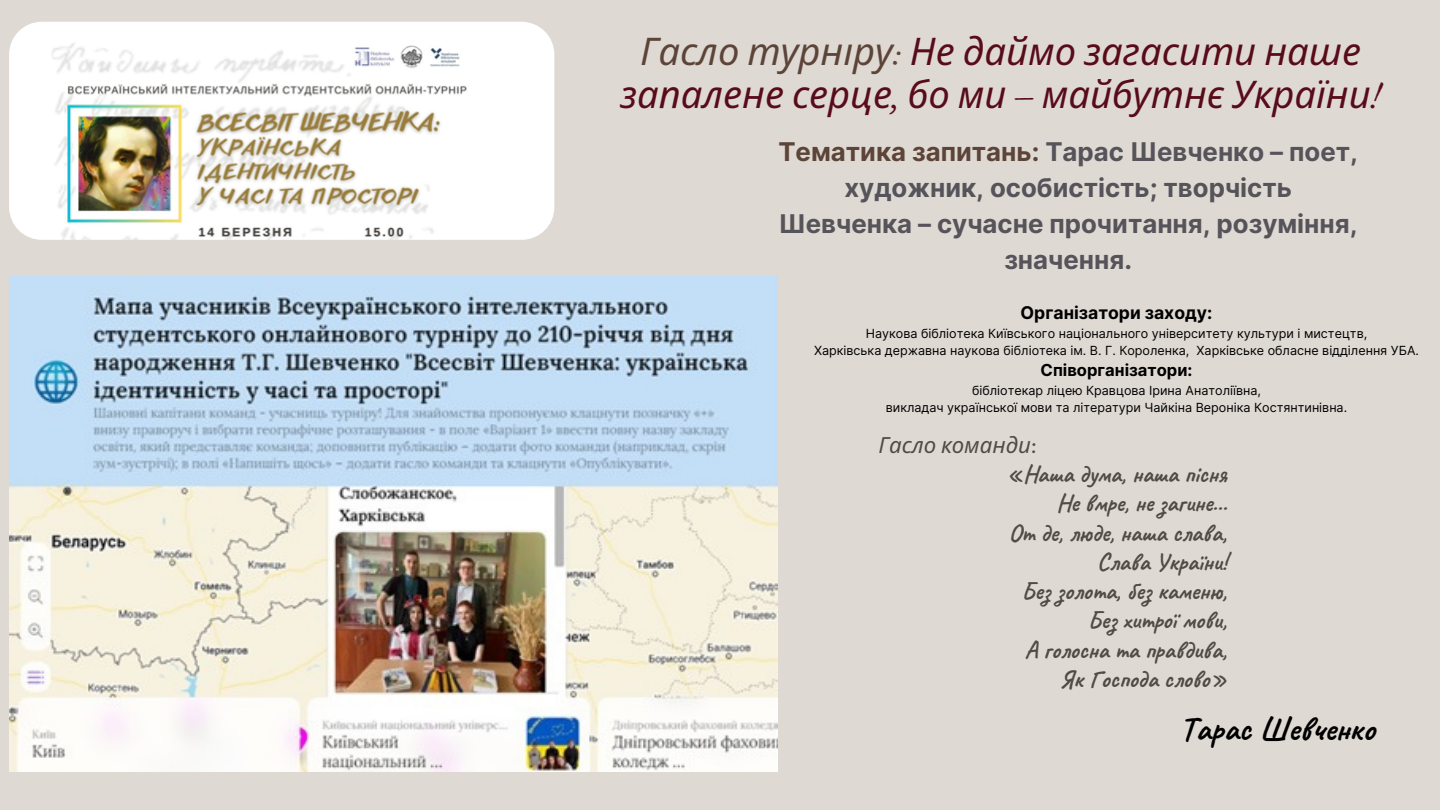
<style>
.page{position:relative;width:1440px;height:810px;background:#dfd9d3}
.page>*{position:absolute;margin:0;border:0;box-sizing:border-box;transform-origin:0 0}
.t1{font:italic 38.1px/42.8px "Noto Sans";color:#580b19;text-align:center}
.t2{font:700 34px "Caveat";color:#000}
.t3{font:700 25.8px/36px "Inter";color:#56535a;text-align:center}
.t4{font:700 24.5px/29.2px "Caveat";color:#504c44;text-align:right}
.t5{font:italic 22.2px "Noto Sans";color:#504c44}
.t6{font:700 17.6px "Inter";color:#000}
.t7{font:700 16.6px "Inter";color:#000}
.t8{font:12.6px "Inter";color:#000}
.s1{color:#5c4439}
.s2{font-family:"IM FELL Double Pica Italic";font-style:normal;color:#5c4439}
.s3{font-family:"IM FELL Double Pica Italic";font-style:normal}
.s4{font-family:"IM FELL Double Pica Roman";font-style:normal}
</style>
<div class="page">
<img style="left:9px;top:22px;width:545px;height:218px;border-radius:33px">
<img style="left:9px;top:276px;width:768px;height:496px">
<p class="t1" style="left:620px;top:29px;width:762px"><span class="s1">Гасло турніру</span><span class="s2">:</span> Не даймо загасити наше запалене серце<span class="s3">,</span> бо ми <span class="s3">–</span> майбутнє України<span class="s3">!</span></p>
<h4 class="t3" style="left:778px;top:133px;width:581px"><span class="s1">Тематика запитань:</span> Тарас Шевченко – поет, художник, особистість; творчість Шевченка – сучасне прочитання, розуміння, значення.</h4>
<p class="t6" style="left:1021px;top:302px;width:193px">Організатори заходу:</p>
<p class="t8" style="left:866px;top:326px;width:503px">Наукова бібліотека Київського національного університету культури і мистецтв,</p>
<p class="t8" style="left:814px;top:343px;width:606px">Харківська державна наукова бібліотека ім. В. Г. Короленка, Харківське обласне відділення УБА.</p>
<p class="t7" style="left:1041px;top:360px;width:153px">Співорганізатори:</p>
<p class="t8" style="left:972px;top:383px;width:290px">бібліотекар ліцею Кравцова Ірина Анатоліївна,</p>
<p class="t8" style="left:886px;top:400px;width:463px">викладач української мови та літератури Чайкіна Вероніка Костянтинівна.</p>
<p class="t5" style="left:879px;top:429px;width:160px">Гасло команди<span class="s4">:</span></p>
<p class="t4" style="left:1007px;top:459px;width:221px">«Наша дума, наша пісня<br>Не вмре, не загине...<br>От де, люде, наша слава,<br>Слава України!<br>Без золота, без каменю,<br>Без хитрої мови,<br>А голосна та правдива,<br>Як Господа слово»</p>
<h2 class="t2" style="left:1180px;top:707px;width:196px">Тарас Шевченко</h2>
</div>
